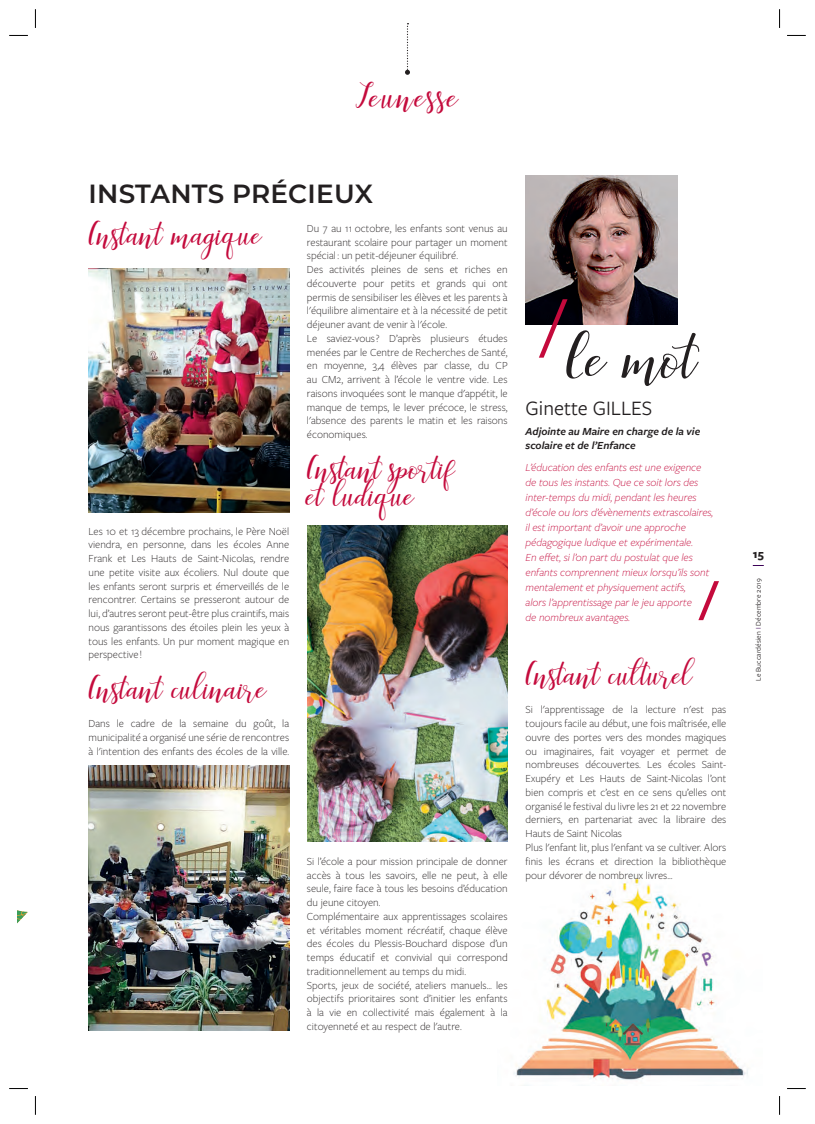
<style>
.page{position:relative;width:815px;height:1124px;background:#fff}
.page>*{position:absolute;margin:0;border:0;box-sizing:border-box;transform-origin:0 0}
.t1{font:68.12px "Faranisa Script";color:#231f20}
.t2{font:37.5px "Faranisa Script";letter-spacing:.05em;color:#c40a3c}
.t3{font:35px/27px "Faranisa Script";color:#c40a3c}
.t4{font:600 26.25px "Montserrat";letter-spacing:.01em;color:#231f20}
.t5{font:21.25px "Freight Sans Pro";color:#231f20}
.t6{font:700 12.5px "Freight Sans Pro";color:#231f20}
.t7{font:300 11.25px/13.8px "Freight Sans Pro";color:#231f20}
.t8{font:italic 300 11.25px/15px "Freight Sans Pro";color:#c40a3c}
.t9{font:italic 600 11.25px/13.8px "Freight Sans Pro";color:#231f20}
.t10{font:7.5px "Freight Sans Pro";letter-spacing:.01em;color:#231f20}
.s1{color:#968d00}
</style>
<div class="page">
<svg style="left:405px;top:23px;width:5px;height:52px"></svg>
<img style="left:513px;top:876px;width:235px;height:204px">
<img style="left:526px;top:176px;width:152px;height:149px">
<svg style="left:539px;top:299px;width:29px;height:58px"></svg>
<svg style="left:698px;top:581px;width:21px;height:39px"></svg>
<img style="left:88px;top:268px;width:201px;height:244px">
<img style="left:89px;top:765px;width:200px;height:264px">
<img style="left:307px;top:525px;width:200px;height:316px">
<svg style="left:18px;top:910px;width:10px;height:13px"></svg>
<svg style="left:9px;top:35px;width:19px;height:1px"></svg>
<svg style="left:787px;top:35px;width:19px;height:1px"></svg>
<svg style="left:9px;top:1088px;width:19px;height:1px"></svg>
<svg style="left:787px;top:1088px;width:19px;height:1px"></svg>
<svg style="left:35px;top:9px;width:1px;height:19px"></svg>
<svg style="left:35px;top:1096px;width:1px;height:18px"></svg>
<svg style="left:779px;top:9px;width:1px;height:19px"></svg>
<svg style="left:779px;top:1096px;width:1px;height:18px"></svg>
<h2 class="t2" style="left:356px;top:73px;width:104px">Jeunesse</h2>
<h3 class="t4" style="left:89px;top:175px;width:286px">INSTANTS PRÉCIEUX</h3>
<h3 class="t3" style="left:89px;top:219px;width:175px">Instant magique</h3>
<p class="t7" style="left:307px;top:221px;width:202px">Du 7 au 11 octobre, les enfants sont venus au restaurant scolaire pour partager un moment spécial : un petit-déjeuner équilibré.<br>Des activités pleines de sens et riches en découverte pour petits et grands qui ont permis de sensibiliser les élèves et les parents à l'équilibre alimentaire et à la nécessité de petit déjeuner avant de venir à l'école.<br>Le saviez-vous ? D’après plusieurs études menées par le Centre de Recherches de Santé, en moyenne, 3,4 élèves par classe, du CP au CM2, arrivent à l’école le ventre vide. Les raisons invoquées sont le manque d'appétit, le manque de temps, le lever précoce, le stress, l'absence des parents le matin et les raisons économiques.</p>
<h3 class="t3" style="left:307px;top:453px;width:150px">Instant sportif et ludique</h3>
<p class="t7" style="left:89px;top:523px;width:202px;text-align:justify">Les 10 et 13 décembre prochains, le Père Noël viendra, en personne, dans les écoles Anne Frank et Les Hauts de Saint-Nicolas, rendre une petite visite aux écoliers. Nul doute que les enfants seront surpris et émerveillés de le rencontrer. Certains se presseront autour de lui, d’autres seront peut-être plus craintifs, mais nous garantissons des étoiles plein les yeux à tous les enfants. Un pur moment magique en perspective !</p>
<h3 class="t3" style="left:89px;top:673px;width:180px">Instant culinaire</h3>
<p class="t7" style="left:89px;top:716px;width:202px;text-align:justify">Dans le cadre de la semaine du goût, la municipalité a organisé une série de rencontres à l'intention des enfants des écoles de la ville.</p>
<p class="t7" style="left:307px;top:853px;width:202px">Si l’école a pour mission principale de donner accès à tous les savoirs, elle ne peut, à elle seule, faire face à tous les besoins d’éducation du jeune citoyen.<br>Complémentaire aux apprentissages scolaires et véritables moment récréatif, chaque élève des écoles du Plessis-Bouchard dispose d’un temps éducatif et convivial qui correspond traditionnellement au temps du midi.<br>Sports, jeux de société, ateliers manuels… les objectifs prioritaires sont d’initier les enfants à la vie en collectivité mais également à la citoyenneté et au respect de l'autre.</p>
<h1 class="t1" style="left:566px;top:315px;width:133px">Le mot</h1>
<h3 class="t5" style="left:526px;top:393px;width:128px">Ginette GILLES</h3>
<p class="t9" style="left:526px;top:424px;width:176px">Adjointe au Maire en charge de la vie scolaire et de l’Enfance</p>
<p class="t8" style="left:526px;top:459px;width:189px">L’éducation des enfants est une exigence de tous les instants. Que ce soit lors des inter-temps du midi, pendant les heures d’école ou lors d’évènements extrascolaires, il est important d’avoir une approche pédagogique ludique et expérimentale.<br>En effet, si l’on part du postulat que les enfants comprennent mieux lorsqu’ils sont mentalement et physiquement actifs,<br>alors l’apprentissage par le jeu apporte<br>de nombreux avantages.</p>
<h3 class="t3" style="left:526px;top:659px;width:169px">Instant culturel</h3>
<p class="t7" style="left:526px;top:702px;width:202px">Si l'apprentissage de la lecture n'est pas toujours facile au début, une fois maîtrisée, elle ouvre des portes vers des mondes magiques ou imaginaires, fait voyager et permet de nombreuses découvertes. Les écoles Saint-Exupéry et Les Hauts de Saint-Nicolas l’ont bien compris et c’est en ce sens qu’elles ont organisé le festival du livre les 21 et 22 novembre derniers, en partenariat avec la libraire des Hauts de Saint Nicolas<br>Plus l'enfant lit, plus l'enfant va se cultiver. Alors finis les écrans et direction la bibliothèque pour dévorer de nombreux livres…</p>
<p class="t6" style="left:753px;top:545px;width:13px">15</p>
<p class="t10" style="left:753px;top:680px;width:104px;rotate:-90deg">Le Buccardésien <span class="s1">I</span> Décembre 2019</p>
<p class="t10" style="left:753px;top:582px;width:5px;rotate:-90deg">8</p>
</div>
